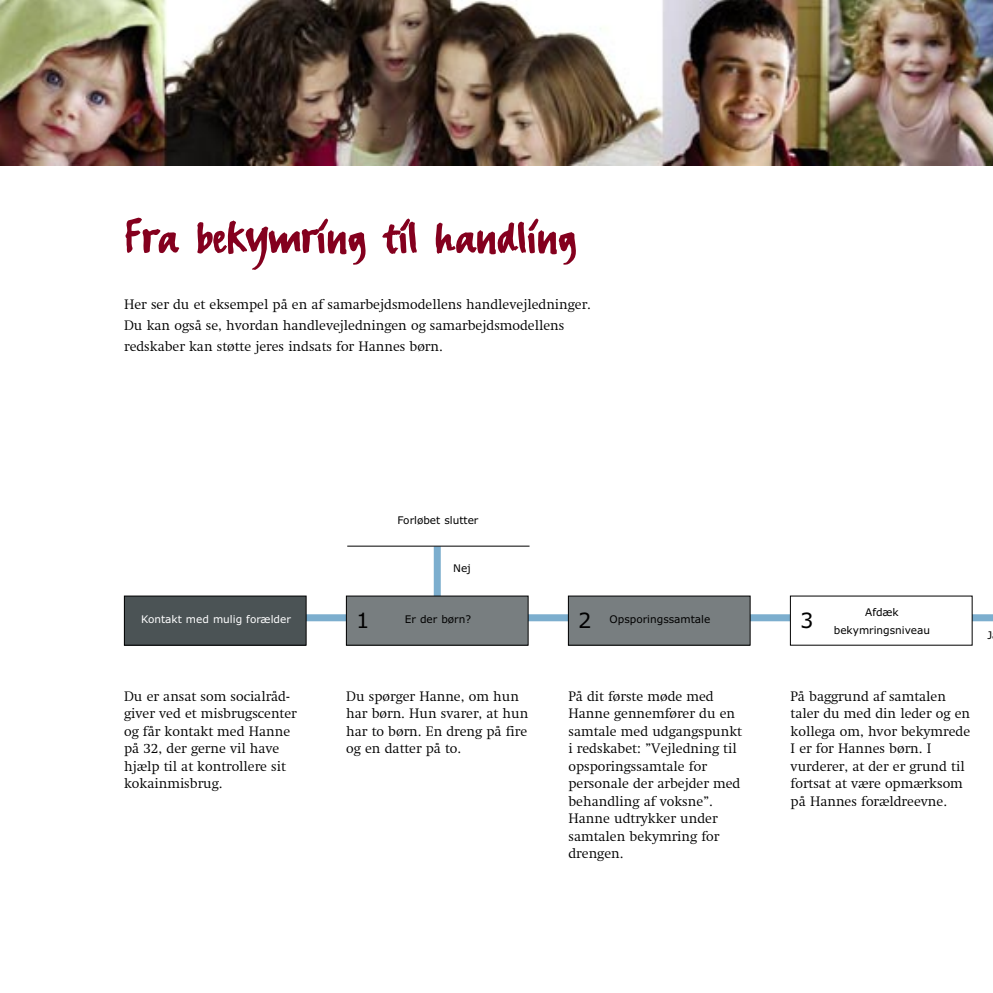
<style>
.page{position:relative;width:993px;height:993px;background:#fff}
.page>*{position:absolute;margin:0;border:0;box-sizing:border-box;transform-origin:0 0}
.t1{font:56px "Erikrighthand";color:#84001e}
.t2{font:21px "Verdana";color:#000}
.t3{font:300 14px/17.5px "Swift Com";color:#000}
.t4{font:10.5px/17.5px "Verdana";color:#000;text-align:center}
.t5{font:10.5px "Verdana";color:#fff}
</style>
<div class="page">
<img style="left:0;top:0;width:992px;height:165px">
<div style="left:433px;top:529px;width:7px;height:79px;background:#7caece"></div>
<div style="left:346px;top:497px;width:181px;height:48px;background:#fff"></div>
<hr style="left:347px;top:545px;width:182px;height:1px;background:#000">
<div style="left:285px;top:614px;width:707px;height:7px;background:#7caece"></div>
<div style="left:346px;top:596px;width:182px;height:49px;background:#787e80"></div>
<div style="left:346px;top:595px;width:182px;height:50px;border:1px solid #000"></div>
<div style="left:568px;top:596px;width:181px;height:49px;background:#787e80"></div>
<div style="left:568px;top:595px;width:182px;height:50px;border:1px solid #000"></div>
<div style="left:790px;top:596px;width:181px;height:49px;background:#fff"></div>
<div style="left:124px;top:596px;width:182px;height:49px;background:#4b5355"></div>
<div style="left:124px;top:595px;width:182px;height:50px;border:1px solid #000"></div>
<h1 class="t1" style="left:124px;top:201px;width:454px">Fra bekymring til handling</h1>
<p class="t3" style="left:124px;top:295px;width:468px;line-height:21px">Her ser du et eksempel på en af samarbejdsmodellens handlevejledninger.<br>Du kan også se, hvordan handlevejledningen og samarbejdsmodellens redskaber kan støtte jeres indsats for Hannes børn.</p>
<p class="t4" style="left:397px;top:512px;width:82px">Forløbet slutter</p>
<p class="t4" style="left:453px;top:560px;width:19px">Nej</p>
<p class="t4" style="left:404px;top:611px;width:68px">Er der børn?</p>
<p class="t4" style="left:609px;top:611px;width:102px">Opsporingssamtale</p>
<p class="t4" style="left:833px;top:604px;width:98px">Afdæk bekymringsniveau</p>
<p class="t5" style="left:141px;top:614px;width:151px">Kontakt med mulig forælder</p>
<h2 class="t2" style="left:356px;top:611px;width:15px">1</h2>
<h2 class="t2" style="left:578px;top:611px;width:15px">2</h2>
<h2 class="t2" style="left:799px;top:611px;width:15px">3</h2>
<p class="t4" style="left:987px;top:626px;width:6px">J</p>
<p class="t3" style="left:124px;top:688px;width:174px">Du er ansat som socialråd - giver ved et misbrugscenter og får kontakt med Hanne på 32, der gerne vil have hjælp til at kontrollere sit kokainmisbrug.</p>
<p class="t3" style="left:346px;top:688px;width:183px">Du spørger Hanne, om hun har børn. Hun svarer, at hun har to børn. En dreng på fire og en datter på to.</p>
<p class="t3" style="left:568px;top:688px;width:175px">På dit første møde med<br>Hanne gennemfører du en samtale med udgangspunkt i redskabet: ”Vejledning til opsporingssamtale for personale der arbejder med behandling af voksne”.<br>Hanne udtrykker under samtalen bekymring for drengen.</p>
<p class="t3" style="left:790px;top:688px;width:181px">På baggrund af samtalen taler du med din leder og en kollega om, hvor bekymrede<br>I er for Hannes børn. I vurderer, at der er grund til fortsat at være opmærksom på Hannes forældreevne.</p>
</div>
